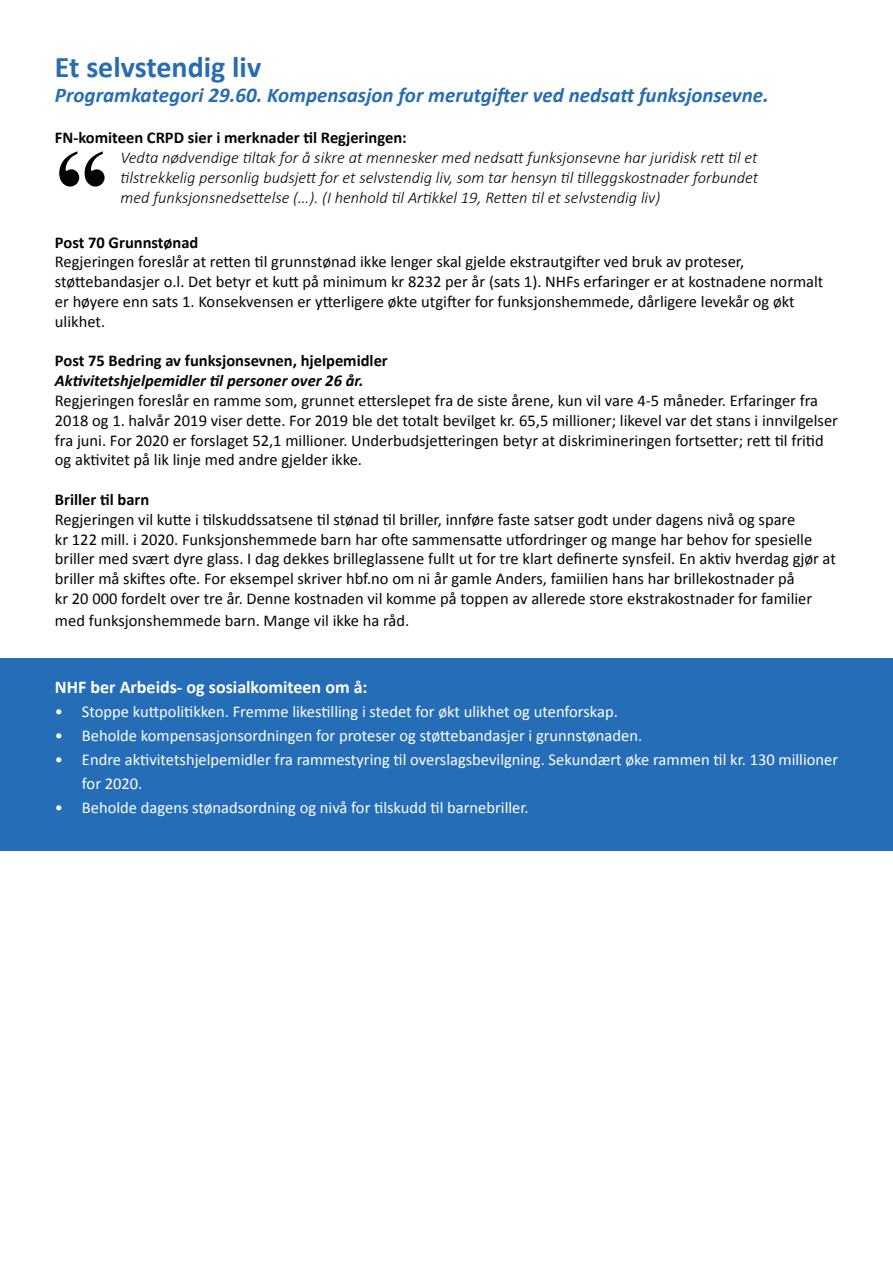
<style>
.page{position:relative;width:893px;height:1263px;background:#fff}
.page>*{position:absolute;margin:0;border:0;box-sizing:border-box;transform-origin:0 0}
.t1{font:700 108px "Times New Roman";color:#040503}
.t2{font:700 30px "Calibri";color:#276db3}
.t3{font:italic 700 21px "Calibri";color:#276db3}
.t4{font:700 18px "Calibri";color:#fff}
.t5{font:16.5px/19.8px "Calibri";color:#040503}
.t6{font:16.5px/24px "Calibri";color:#fff}
.t7{font:italic 300 16.5px/19.8px "Calibri";color:#040503;text-align:justify}
.t8{font:700 16.5px "Calibri";color:#040503}
.t9{font:italic 700 16.5px "Calibri";color:#040503}
</style>
<div class="page">
<div style="left:1px;top:659px;width:892px;height:192px;background:#256db6"></div>
<p class="t2" style="left:55px;top:45px;width:208px">Et selvstendig liv</p>
<p class="t3" style="left:55px;top:80px;width:715px">Programkategori 29.60. Kompensasjon for merutgifter ved nedsatt funksjonsevne.</p>
<p class="t8" style="left:55px;top:126px;width:353px">FN-komiteen CRPD sier i merknader til Regjeringen:</p>
<p class="t7" style="left:121px;top:147px;width:639px">Vedta nødvendige tiltak for å sikre at mennesker med nedsatt funksjonsevne har juridisk rett til et tilstrekkelig personlig budsjett for et selvstendig liv, som tar hensyn til tilleggskostnader forbundet med funksjonsnedsettelse (…). (I henhold til Artikkel 19, Retten til et selvstendig liv)</p>
<p class="t8" style="left:55px;top:230px;width:145px">Post 70 Grunnstønad</p>
<p class="t5" style="left:55px;top:251px;width:770px">Regjeringen foreslår at retten til grunnstønad ikke lenger skal gjelde ekstrautgifter ved bruk av proteser, støttebandasjer o.l. Det betyr et kutt på minimum kr 8232 per år (sats 1). NHFs erfaringer er at kostnadene normalt er høyere enn sats 1. Konsekvensen er ytterligere økte utgifter for funksjonshemmede, dårligere levekår og økt ulikhet.</p>
<p class="t8" style="left:55px;top:349px;width:334px">Post 75 Bedring av funksjonsevnen, hjelpemidler</p>
<p class="t9" style="left:55px;top:369px;width:310px">Aktivitetshjelpemidler til personer over 26 år.</p>
<p class="t5" style="left:55px;top:390px;width:785px">Regjeringen foreslår en ramme som, grunnet etterslepet fra de siste årene, kun vil vare 4-5 måneder. Erfaringer fra 2018 og 1. halvår 2019 viser dette. For 2019 ble det totalt bevilget kr. 65,5 millioner; likevel var det stans i innvilgelser fra juni. For 2020 er forslaget 52,1 millioner. Underbudsjetteringen betyr at diskrimineringen fortsetter; rett til fritid og aktivitet på lik linje med andre gjelder ikke.</p>
<p class="t8" style="left:55px;top:488px;width:96px">Briller til barn</p>
<p class="t5" style="left:55px;top:509px;width:742px">Regjeringen vil kutte i tilskuddssatsene til stønad til briller, innføre faste satser godt under dagens nivå og spare</p>
<p class="t5" style="left:55px;top:529px;width:782px">kr 122 mill. i 2020. Funksjonshemmede barn har ofte sammensatte utfordringer og mange har behov for spesielle briller med svært dyre glass. I dag dekkes brilleglassene fullt ut for tre klart definerte synsfeil. En aktiv hverdag gjør at briller må skiftes ofte. For eksempel skriver hbf.no om ni år gamle Anders, famiilien hans har brillekostnader på</p>
<p class="t5" style="left:55px;top:587px;width:759px;line-height:21.6px">kr 20 000 fordelt over tre år. Denne kostnaden vil komme på toppen av allerede store ekstrakostnader for familier med funksjonshemmede barn. Mange vil ikke ha råd.</p>
<p class="t1" style="left:55px;top:114px;width:55px">“</p>
<p class="t4" style="left:55px;top:674px;width:314px">NHF ber Arbeids- og sosialkomiteen om å:</p>
<p class="t6" style="left:55px;top:699px;width:564px">• Stoppe kuttpolitikken. Fremme likestilling i stedet for økt ulikhet og utenforskap.</p>
<p class="t6" style="left:55px;top:723px;width:589px">• Beholde kompensasjonsordningen for proteser og støttebandasjer i grunnstønaden.</p>
<p class="t6" style="left:82px;top:747px;width:758px;text-indent:-27px">• Endre aktivitetshjelpemidler fra rammestyring til overslagsbevilgning. Sekundært øke rammen til kr. 130 millioner for 2020.</p>
<p class="t6" style="left:55px;top:795px;width:475px">• Beholde dagens stønadsordning og nivå for tilskudd til barnebriller.</p>
</div>
